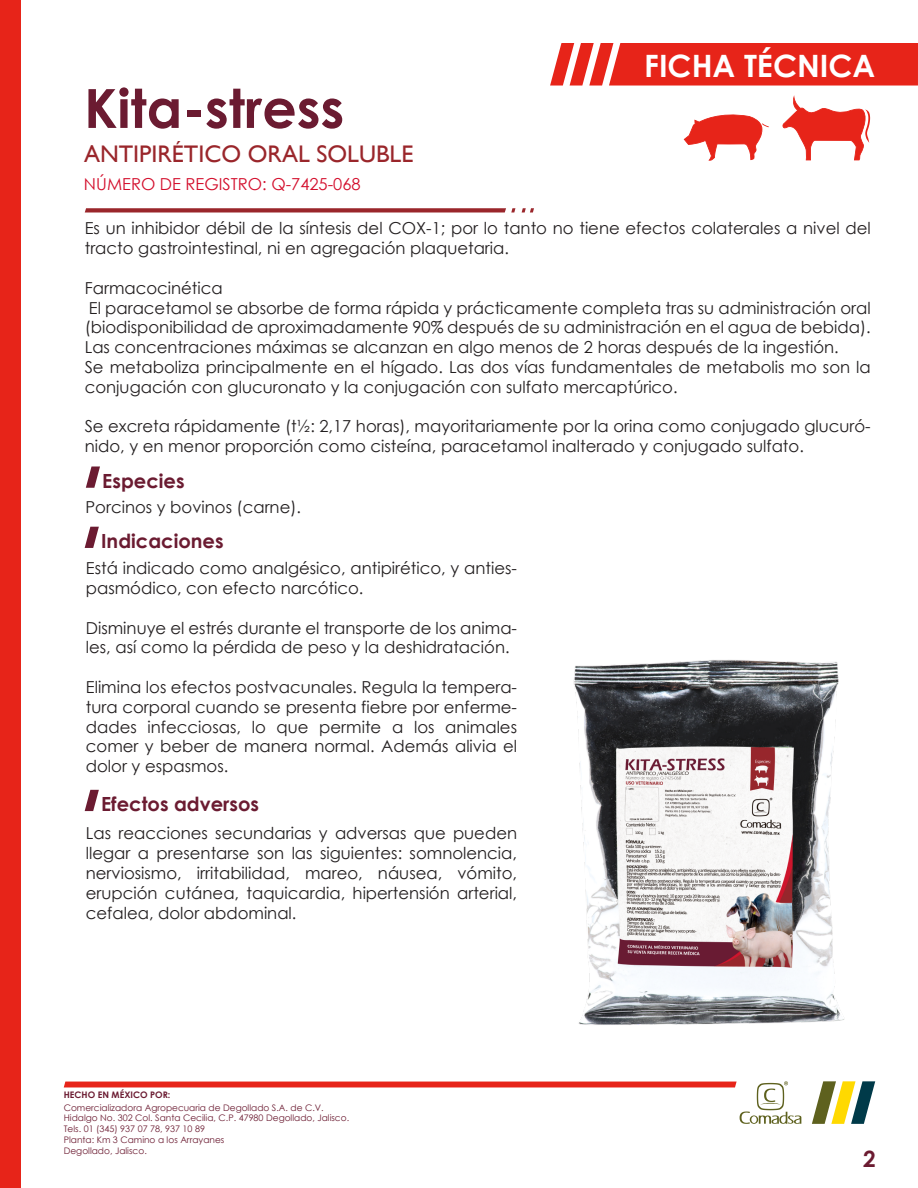
<style>
.page{position:relative;width:918px;height:1188px;background:#fff}
.page>*{position:absolute;margin:0;border:0;box-sizing:border-box;transform-origin:0 0}
.t1{font:700 54px "Century Gothic";color:#6b1b31}
.t2{font:700 30.75px "Century Gothic";color:#fff}
.t3{font:24px "Gill Sans";color:#9a262b}
.t4{font:700 22.5px "Century Gothic";color:#6b1b31}
.t5{font:700 19.5px "Century Gothic";color:#6b1b31}
.t6{font:16.5px/19.8px "Century Gothic";color:#231f20}
.t7{font:16.5px "Century Gothic";color:#d30d2b}
.t8{font:9px/10.8px "Century Gothic";color:#6b1b31}
.t9{font:700 9px "Century Gothic";color:#6b1b31}
</style>
<div class="page">
<div style="left:0;top:0;width:21px;height:1188px;background:#e72419"></div>
<svg style="left:812px;top:1081px;width:63px;height:43px"></svg>
<svg style="left:64px;top:1081px;width:737px;height:43px"></svg>
<svg style="left:550px;top:43px;width:368px;height:43px"></svg>
<svg style="left:85px;top:208px;width:430px;height:5px"></svg>
<svg style="left:522px;top:208px;width:12px;height:5px"></svg>
<svg style="left:86px;top:467px;width:14px;height:21px"></svg>
<svg style="left:85px;top:527px;width:14px;height:21px"></svg>
<svg style="left:85px;top:790px;width:14px;height:21px"></svg>
<img style="left:573px;top:660px;width:271px;height:365px">
<svg style="left:684px;top:114px;width:85px;height:47px"></svg>
<svg style="left:782px;top:95px;width:88px;height:65px"></svg>
<h1 class="t1" style="left:84px;top:67px;width:262px">Kita-stress</h1>
<h3 class="t3" style="left:84px;top:140px;width:331px">ANTIPIRÉTICO ORAL SOLUBLE</h3>
<p class="t7" style="left:84px;top:173px;width:278px">NÚMERO DE REGISTRO: Q-7425-068</p>
<h2 class="t2" style="left:644px;top:42px;width:233px">FICHA TÉCNICA</h2>
<p class="t6" style="left:85px;top:218px;width:788px">Es un inhibidor débil de la síntesis del COX-1; por lo tanto no tiene efectos colaterales a nivel del tracto gastrointestinal, ni en agregación plaquetaria.</p>
<p class="t6" style="left:85px;top:278px;width:788px">Farmacocinética<br>El paracetamol se absorbe de forma rápida y prácticamente completa tras su administración oral (biodisponibilidad de aproximadamente 90% después de su administración en el agua de bebida).<br>Las concentraciones máximas se alcanzan en algo menos de 2 horas después de la ingestión.<br>Se metaboliza principalmente en el hígado. Las dos vías fundamentales de metabolis mo son la conjugación con glucuronato y la conjugación con sulfato mercaptúrico.</p>
<p class="t6" style="left:85px;top:416px;width:788px">Se excreta rápidamente (t½: 2,17 horas), mayoritariamente por la orina como conjugado glucuró&shy;nido, y en menor proporción como cisteína, paracetamol inalterado y conjugado sulfato.</p>
<p class="t5" style="left:102px;top:466px;width:84px">Especies</p>
<p class="t6" style="left:86px;top:497px;width:217px">Porcinos y bovinos (carne).</p>
<p class="t5" style="left:101px;top:526px;width:124px">Indicaciones</p>
<p class="t6" style="left:86px;top:558px;width:433px">Está indicado como analgésico, antipirético, y anties&shy;pasmódico, con efecto narcótico.</p>
<p class="t6" style="left:86px;top:617px;width:433px">Disminuye el estrés durante el transporte de los anima&shy;les, así como la pérdida de peso y la deshidratación.</p>
<p class="t6" style="left:86px;top:677px;width:433px;text-align:justify">Elimina los efectos postvacunales. Regula la tempera&shy;tura corporal cuando se presenta fiebre por enferme&shy;dades infecciosas, lo que permite a los animales comer y beber de manera normal. Además alivia el dolor y espasmos.</p>
<p class="t5" style="left:101px;top:789px;width:159px">Efectos adversos</p>
<p class="t6" style="left:86px;top:823px;width:433px;text-align:justify">Las reacciones secundarias y adversas que pueden llegar a presentarse son las siguientes: somnolencia, nerviosismo, irritabilidad, mareo, náusea, vómito, erupción cutánea, taquicardia, hipertensión arterial, cefalea, dolor abdominal.</p>
<p class="t9" style="left:64px;top:1088px;width:108px">HECHO EN MÉXICO POR:</p>
<p class="t8" style="left:64px;top:1102px;width:287px">Comercializadora Agropecuaria de Degollado S.A. de C.V.<br>Hidalgo No. 302 Col. Santa Cecilia, C.P. 47980 Degollado, Jalisco.<br>Tels. 01 (345) 937 07 78, 937 10 89<br>Planta: Km 3 Camino a los Arrayanes<br>Degollado, Jalisco.</p>
<h3 class="t4" style="left:863px;top:1141px;width:14px">2</h3>
</div>
